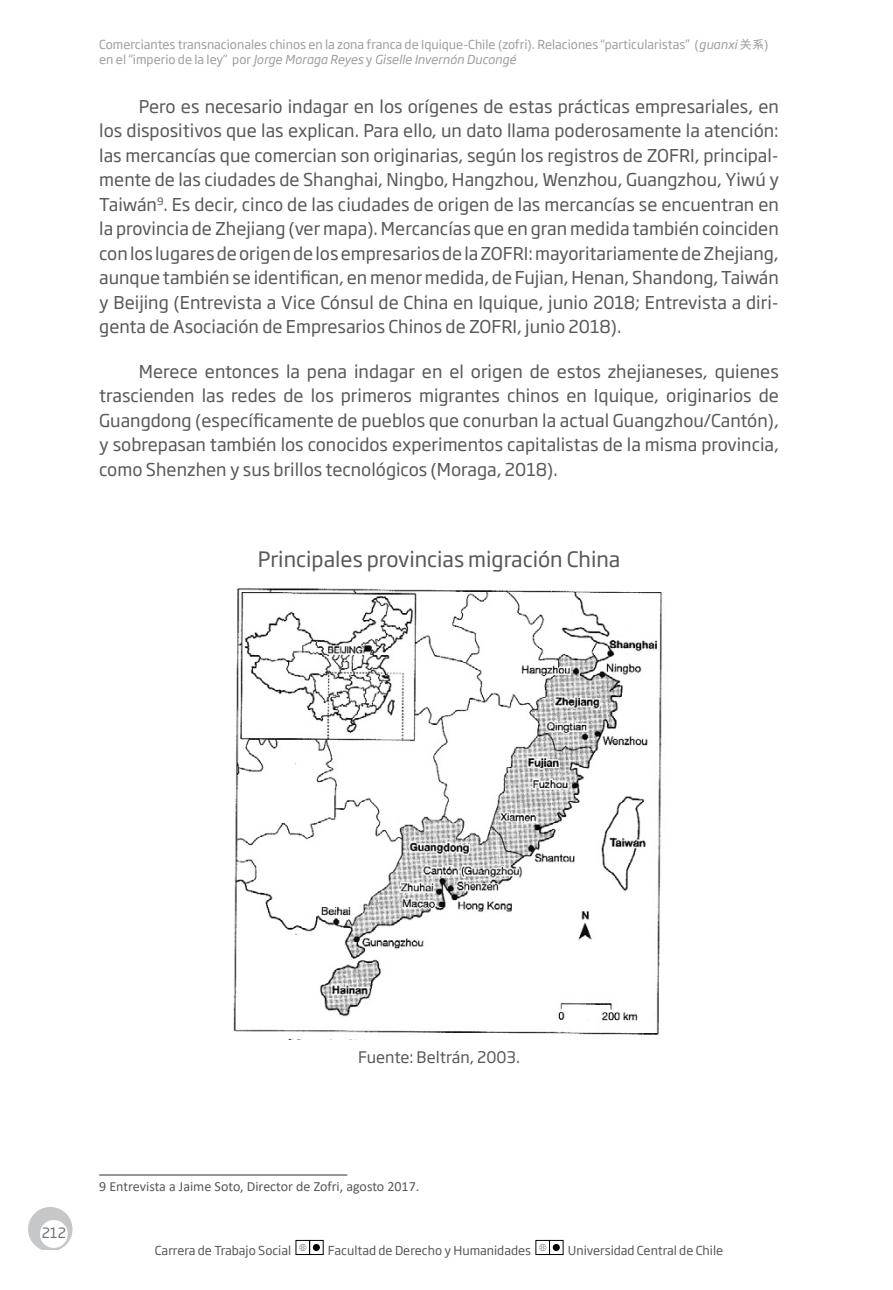
<style>
.page{position:relative;width:893px;height:1290px;background:#fff}
.page>*{position:absolute;margin:0;border:0;box-sizing:border-box;transform-origin:0 0}
.titulo_tabla{font:21px "Soho Gothic Pro";color:#58585a}
.Texto_OK{font:17.5px/24.5px "Soho Gothic Pro";color:#58585a;text-align:justify}
.leyenda_ilustracion{font:15.75px "Soho Gothic Pro";color:#58585a}
.t1{font:14px "Calibri";color:#58585a}
.t2{font:14px "Soho Gothic Pro";color:#707172}
.t3{font:12.25px/14.7px "Soho Gothic Pro";color:#9c9e9f}
.t4{font:12.25px "Soho Gothic Pro";color:#58585a}
.s1{font-style:italic}
.s2{font-family:"Arial Unicode MS"}
</style>
<div class="page">
<svg style="left:296px;top:1240px;width:27px;height:14px"></svg>
<div style="left:313px;top:1244px;width:7px;height:7px;background:#000;border-radius:50%"></div>
<svg style="left:536px;top:1240px;width:27px;height:14px"></svg>
<div style="left:553px;top:1244px;width:7px;height:7px;background:#000;border-radius:50%"></div>
<svg style="left:28px;top:1207px;width:45px;height:43px"></svg>
<img style="left:233px;top:587px;width:430px;height:453px">
<hr style="left:99px;top:1174px;width:248px;height:2px;background:#87888a">
<p class="t3" style="left:99px;top:37px;width:671px">Comerciantes transnacionales chinos en la zona franca de Iquique-Chile (zofri). Relaciones “particularistas” (<span class="s1">guanxi</span> <span class="s2">关系</span>) en el “imperio de la ley” por <span class="s1">Jorge Moraga Reyes</span> y <span class="s1">Giselle Invernón Ducongé</span></p>
<p class="Texto_OK" style="left:99px;top:93px;width:681px;text-indent:40px">Pero es necesario indagar en los orígenes de estas prácticas empresariales, en los dispositivos que las explican. Para ello, un dato llama poderosamente la atención: las mercancías que comercian son originarias, según los registros de ZOFRI, principal&shy;mente de las ciudades de Shanghai, Ningbo, Hangzhou, Wenzhou, Guangzhou, Yiwú y Taiwán<sup>9</sup>. Es decir, cinco de las ciudades de origen de las mercancías se encuentran en la provincia de Zhejiang (ver mapa). Mercancías que en gran medida también coinciden con los lugares de origen de los empresarios de la ZOFRI: mayoritariamente de Zhejiang, aunque también se identifican, en menor medida, de Fujian, Henan, Shandong, Taiwán y Beijing (Entrevista a Vice Cónsul de China en Iquique, junio 2018; Entrevista a diri&shy;genta de Asociación de Empresarios Chinos de ZOFRI, junio 2018).</p>
<p class="Texto_OK" style="left:99px;top:358px;width:681px;text-indent:40px">Merece entonces la pena indagar en el origen de estos zhejianeses, quienes trascienden las redes de los primeros migrantes chinos en Iquique, originarios de Guangdong (específicamente de pueblos que conurban la actual Guangzhou/Cantón), y sobrepasan también los conocidos experimentos capitalistas de la misma provincia, como Shenzhen y sus brillos tecnológicos (Moraga, 2018).</p>
<p class="titulo_tabla" style="left:258px;top:542px;width:364px">Principales provincias migración China</p>
<p class="leyenda_ilustracion" style="left:358px;top:1045px;width:163px">Fuente: Beltrán, 2003.</p>
<p class="t2" style="left:42px;top:1222px;width:26px">212</p>
<p class="t1" style="left:99px;top:1176px;width:322px">9 Entrevista a Jaime Soto, Director de Zofri, agosto 2017.</p>
<p class="t4" style="left:155px;top:1240px;width:138px">Carrera de Trabajo Social</p>
<p class="t4" style="left:328px;top:1240px;width:205px">Facultad de Derecho y Humanidades</p>
<p class="t4" style="left:568px;top:1240px;width:157px">Universidad Central de Chile</p>
</div>
